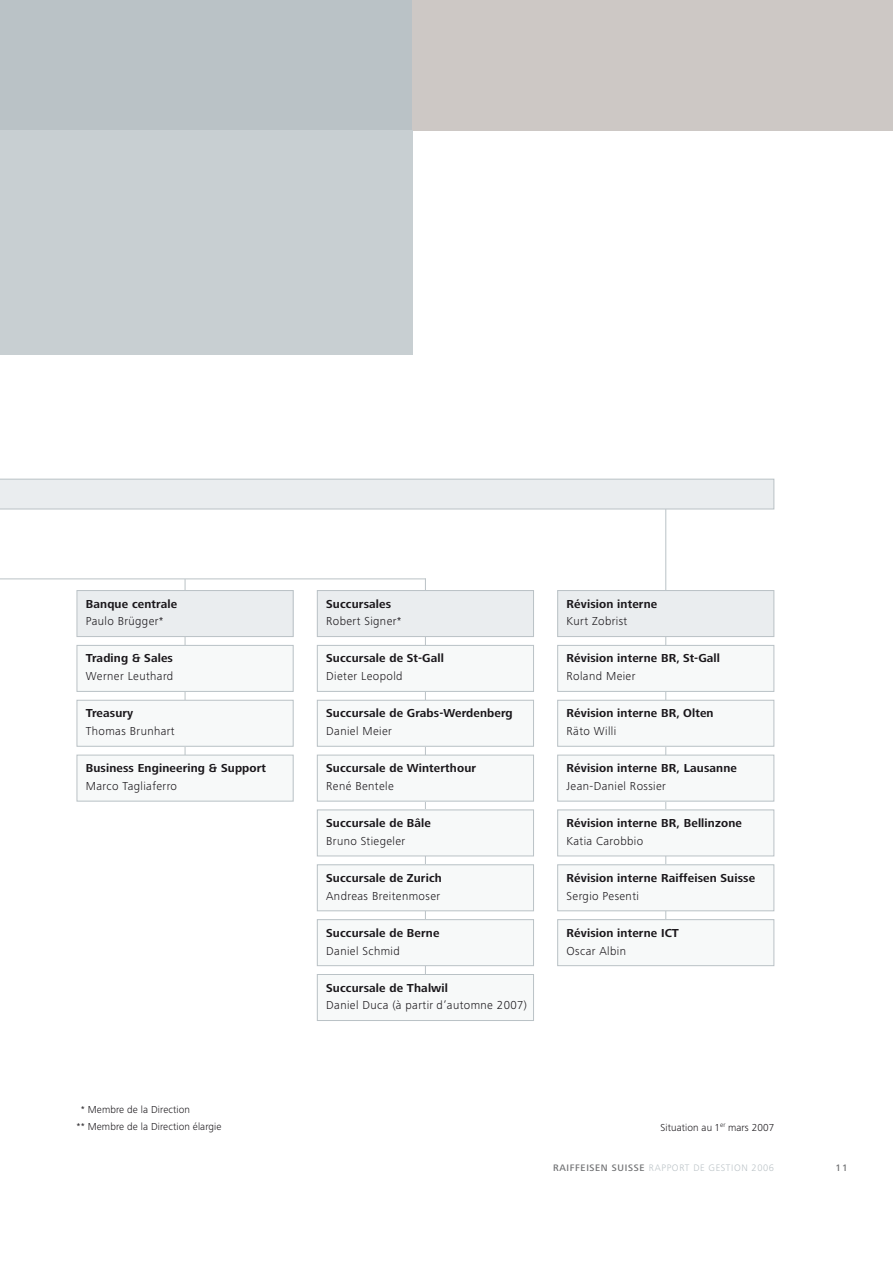
<style>
.page{position:relative;width:893px;height:1263px;background:#fff}
.page>*{position:absolute;margin:0;border:0;box-sizing:border-box;transform-origin:0 0}
.t1{font:700 12px "Frutiger Next LT";letter-spacing:.01em;color:#1a171b}
.t2{font:300 12px "Frutiger Next LT";letter-spacing:.03em;color:#1a171b}
.t3{font:300 10.5px/17px "Frutiger Next LT";letter-spacing:.01em;color:#1a171b}
.t4{font:300 9.75px "Frutiger Next LT";letter-spacing:.065em;color:#bac2c6}
.t5{font:500 9.75px "Frutiger Next LT";color:#6f7072}
.s1{color:#fff}
.s2{font-weight:500;color:#6f7072}
</style>
<div class="page">
<div style="left:0;top:0;width:412px;height:131px;background:#bac2c6"></div>
<div style="left:412px;top:0;width:480px;height:131px;background:#cdc8c5"></div>
<div style="left:0;top:131px;width:412px;height:224px;background:#c8cfd2"></div>
<hr style="left:425px;top:578px;width:1px;height:397px;background:#bac2c6">
<hr style="left:185px;top:579px;width:1px;height:177px;background:#bac2c6">
<hr style="left:665px;top:507px;width:1px;height:412px;background:#bac2c6">
<div style="left:0;top:479px;width:774px;height:30px;background:#eaedef"></div>
<div style="left:557px;top:645px;width:216px;height:46px;background:#f7f9f9"></div>
<div style="left:557px;top:645px;width:217px;height:47px;border:1px solid #bac2c6"></div>
<div style="left:557px;top:700px;width:216px;height:46px;background:#f7f9f9"></div>
<div style="left:557px;top:700px;width:217px;height:47px;border:1px solid #bac2c6"></div>
<div style="left:557px;top:755px;width:216px;height:46px;background:#f7f9f9"></div>
<div style="left:557px;top:755px;width:217px;height:46px;border:1px solid #bac2c6"></div>
<div style="left:557px;top:810px;width:216px;height:46px;background:#f7f9f9"></div>
<div style="left:557px;top:810px;width:217px;height:46px;border:1px solid #bac2c6"></div>
<div style="left:557px;top:865px;width:216px;height:46px;background:#f7f9f9"></div>
<div style="left:557px;top:864px;width:217px;height:47px;border:1px solid #bac2c6"></div>
<div style="left:557px;top:920px;width:216px;height:46px;background:#f7f9f9"></div>
<div style="left:557px;top:919px;width:217px;height:47px;border:1px solid #bac2c6"></div>
<div style="left:77px;top:591px;width:216px;height:46px;background:#eaedef"></div>
<div style="left:77px;top:590px;width:216px;height:47px;border:1px solid #bac2c6"></div>
<div style="left:77px;top:645px;width:216px;height:46px;background:#f7f9f9"></div>
<div style="left:77px;top:645px;width:216px;height:47px;border:1px solid #bac2c6"></div>
<div style="left:77px;top:700px;width:216px;height:46px;background:#f7f9f9"></div>
<div style="left:77px;top:700px;width:216px;height:47px;border:1px solid #bac2c6"></div>
<div style="left:77px;top:755px;width:216px;height:46px;background:#f7f9f9"></div>
<div style="left:77px;top:755px;width:216px;height:46px;border:1px solid #bac2c6"></div>
<div style="left:317px;top:591px;width:216px;height:46px;background:#eaedef"></div>
<div style="left:317px;top:590px;width:217px;height:47px;border:1px solid #bac2c6"></div>
<div style="left:317px;top:645px;width:216px;height:46px;background:#f7f9f9"></div>
<div style="left:317px;top:645px;width:217px;height:47px;border:1px solid #bac2c6"></div>
<div style="left:317px;top:700px;width:216px;height:46px;background:#f7f9f9"></div>
<div style="left:317px;top:700px;width:217px;height:47px;border:1px solid #bac2c6"></div>
<div style="left:317px;top:755px;width:216px;height:46px;background:#f7f9f9"></div>
<div style="left:317px;top:755px;width:217px;height:46px;border:1px solid #bac2c6"></div>
<div style="left:317px;top:810px;width:216px;height:46px;background:#f7f9f9"></div>
<div style="left:317px;top:810px;width:217px;height:46px;border:1px solid #bac2c6"></div>
<div style="left:317px;top:865px;width:216px;height:46px;background:#f7f9f9"></div>
<div style="left:317px;top:864px;width:217px;height:47px;border:1px solid #bac2c6"></div>
<div style="left:317px;top:920px;width:216px;height:46px;background:#f7f9f9"></div>
<div style="left:317px;top:919px;width:217px;height:47px;border:1px solid #bac2c6"></div>
<div style="left:317px;top:975px;width:216px;height:46px;background:#f7f9f9"></div>
<div style="left:317px;top:974px;width:217px;height:47px;border:1px solid #bac2c6"></div>
<div style="left:557px;top:591px;width:216px;height:46px;background:#eaedef"></div>
<div style="left:557px;top:590px;width:217px;height:47px;border:1px solid #bac2c6"></div>
<hr style="left:0;top:579px;width:426px;height:1px;background:#bac2c6">
<p class="t1" style="left:86px;top:599px;width:93px">Banque centrale</p>
<p class="t2" style="left:86px;top:617px;width:79px">Paulo Brügger*</p>
<p class="t1" style="left:86px;top:654px;width:89px">Trading &amp; Sales</p>
<p class="t2" style="left:86px;top:672px;width:89px">Werner Leuthard</p>
<p class="t1" style="left:86px;top:709px;width:49px">Treasury</p>
<p class="t2" style="left:86px;top:727px;width:90px">Thomas Brunhart</p>
<p class="t1" style="left:86px;top:764px;width:182px">Business Engineering &amp; Support</p>
<p class="t2" style="left:86px;top:781px;width:93px">Marco Tagliaferro</p>
<p class="t3" style="left:77px;top:1102px;width:146px"><span class="s1">*</span>* Membre de la Direction<br>** Membre de la Direction élargie</p>
<p class="t1" style="left:326px;top:599px;width:66px">Succursales</p>
<p class="t2" style="left:326px;top:617px;width:77px">Robert Signer*</p>
<p class="t1" style="left:326px;top:654px;width:119px">Succursale de St-Gall</p>
<p class="t2" style="left:326px;top:672px;width:78px">Dieter Leopold</p>
<p class="t1" style="left:326px;top:709px;width:188px">Succursale de Grabs-Werdenberg</p>
<p class="t2" style="left:326px;top:727px;width:67px">Daniel Meier</p>
<p class="t1" style="left:326px;top:764px;width:151px">Succursale de Winterthour</p>
<p class="t2" style="left:326px;top:781px;width:69px">René Bentele</p>
<p class="t1" style="left:326px;top:818px;width:106px">Succursale de Bâle</p>
<p class="t2" style="left:326px;top:836px;width:81px">Bruno Stiegeler</p>
<p class="t1" style="left:326px;top:873px;width:117px">Succursale de Zurich</p>
<p class="t2" style="left:326px;top:891px;width:115px">Andreas Breitenmoser</p>
<p class="t1" style="left:326px;top:928px;width:115px">Succursale de Berne</p>
<p class="t2" style="left:326px;top:946px;width:75px">Daniel Schmid</p>
<p class="t1" style="left:326px;top:983px;width:123px">Succursale de Thalwil</p>
<p class="t2" style="left:326px;top:1001px;width:202px">Daniel Duca (à partir d’automne 2007)</p>
<p class="t1" style="left:566px;top:599px;width:92px">Révision interne</p>
<p class="t2" style="left:566px;top:617px;width:62px">Kurt Zobrist</p>
<p class="t1" style="left:566px;top:654px;width:155px">Révision interne BR, St-Gall</p>
<p class="t2" style="left:566px;top:672px;width:70px">Roland Meier</p>
<p class="t1" style="left:566px;top:709px;width:148px">Révision interne BR, Olten</p>
<p class="t2" style="left:566px;top:727px;width:51px">Räto Willi</p>
<p class="t1" style="left:566px;top:764px;width:172px">Révision interne BR, Lausanne</p>
<p class="t2" style="left:566px;top:781px;width:101px">Jean-Daniel Rossier</p>
<p class="t1" style="left:566px;top:818px;width:177px">Révision interne BR, Bellinzone</p>
<p class="t2" style="left:566px;top:836px;width:78px">Katia Carobbio</p>
<p class="t1" style="left:566px;top:873px;width:190px">Révision interne Raiffeisen Suisse</p>
<p class="t2" style="left:566px;top:891px;width:74px">Sergio Pesenti</p>
<p class="t1" style="left:566px;top:928px;width:114px">Révision interne ICT</p>
<p class="t2" style="left:566px;top:946px;width:61px">Oscar Albin</p>
<p class="t3" style="left:660px;top:1120px;width:115px">Situation au 1<sup>er</sup> mars 2007</p>
<p class="t4" style="left:553px;top:1164px;width:222px"><span class="s2">RAIFFEISEN SUISSE</span> RAPPORT DE GESTION 2006</p>
<p class="t5" style="left:835px;top:1164px;width:13px">11</p>
</div>
